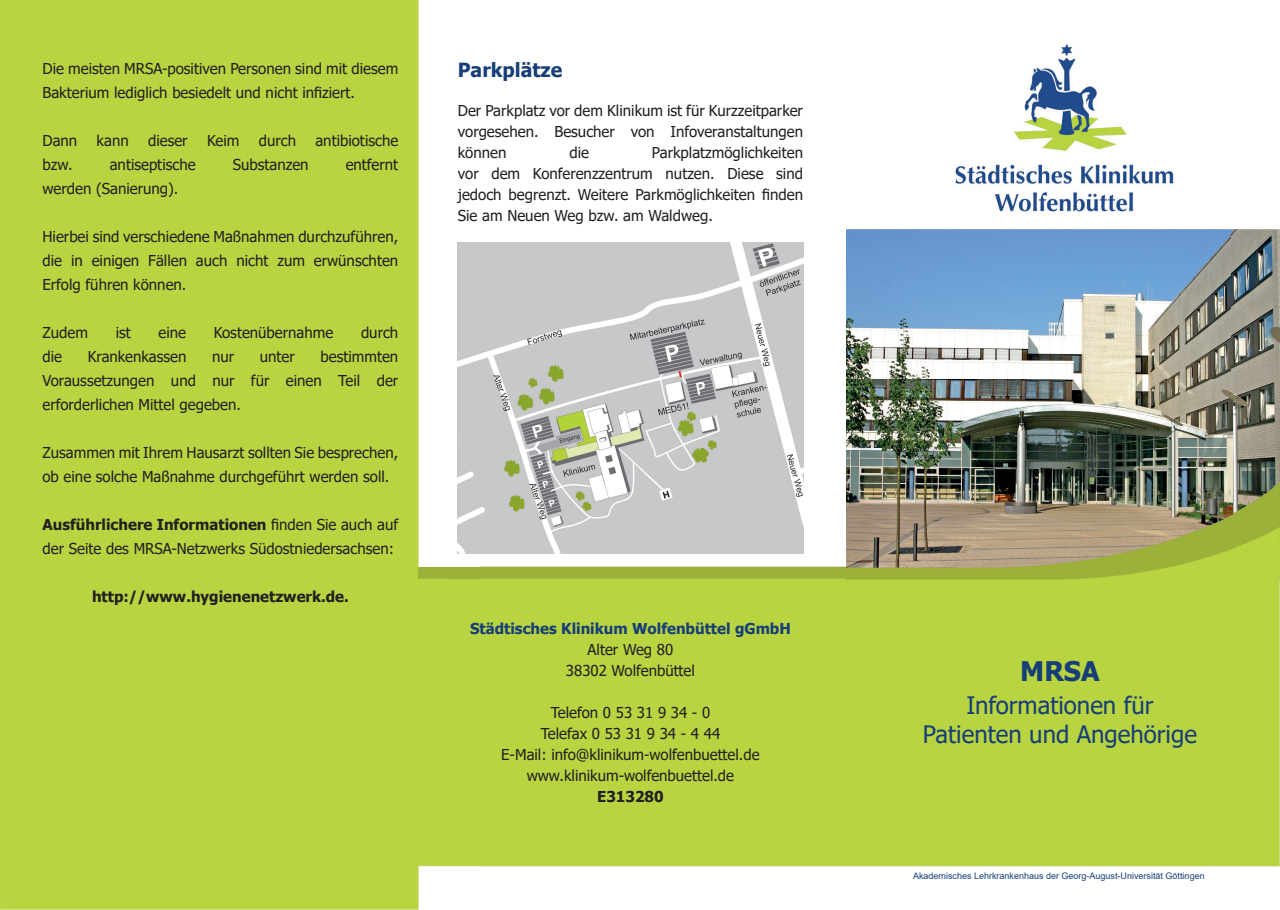
<style>
.page{position:relative;width:1280px;height:910px;background:#fff}
.page>*{position:absolute;margin:0;border:0;box-sizing:border-box;transform-origin:0 0}
.t1{font:700 27px "Tahoma";color:#183e78}
.t2{font:24px/28.8px "Tahoma";color:#183e78;text-align:center}
.t3{font:700 19.5px "Tahoma";color:#183e78}
.t4{font:15px/21px "Tahoma";color:#231f20;text-align:justify}
.t5{font:700 15px "Tahoma";color:#231f20}
.t6{font:700 15px "Tahoma";color:#183e78}
.t7{font:9px "Arial";color:#183e78}
.s1{font-weight:700}
</style>
<div class="page">
<img style="left:0;top:0;width:479px;height:910px">
<img style="left:853px;top:44px;width:427px;height:186px">
<div style="left:479px;top:535px;width:534px;height:332px;background:#b8d441"></div>
<div style="left:1013px;top:580px;width:267px;height:287px;background:#b8d441"></div>
<img style="left:846px;top:230px;width:434px;height:350px">
<img style="left:458px;top:242px;width:345px;height:311px">
<p class="t4" style="left:43px;top:57px;width:357px;line-height:24px">Die meisten MRSA-positiven Personen sind mit diesem<br>Bakterium lediglich besiedelt und nicht infiziert.</p>
<p class="t4" style="left:43px;top:131px;width:36px">Dann</p>
<p class="t4" style="left:97px;top:131px;width:34px">kann</p>
<p class="t4" style="left:148px;top:131px;width:41px">dieser</p>
<p class="t4" style="left:207px;top:131px;width:34px">Keim</p>
<p class="t4" style="left:259px;top:131px;width:39px">durch</p>
<p class="t4" style="left:315px;top:131px;width:84px">antibiotische</p>
<p class="t4" style="left:43px;top:155px;width:32px">bzw.</p>
<p class="t4" style="left:110px;top:155px;width:87px">antiseptische</p>
<p class="t4" style="left:233px;top:155px;width:77px">Substanzen</p>
<p class="t4" style="left:346px;top:155px;width:54px">entfernt</p>
<p class="t4" style="left:43px;top:179px;width:138px">werden (Sanierung).</p>
<p class="t4" style="left:43px;top:225px;width:357px;line-height:24px">Hierbei sind verschiedene Maßnahmen durchzuführen, die in einigen Fällen auch nicht zum erwünschten Erfolg führen können.</p>
<p class="t4" style="left:43px;top:323px;width:47px">Zudem</p>
<p class="t4" style="left:116px;top:323px;width:17px">ist</p>
<p class="t4" style="left:159px;top:323px;width:29px">eine</p>
<p class="t4" style="left:214px;top:323px;width:121px">Kostenübernahme</p>
<p class="t4" style="left:361px;top:323px;width:39px">durch</p>
<p class="t4" style="left:43px;top:347px;width:21px">die</p>
<p class="t4" style="left:88px;top:347px;width:100px">Krankenkassen</p>
<p class="t4" style="left:212px;top:347px;width:24px">nur</p>
<p class="t4" style="left:260px;top:347px;width:37px">unter</p>
<p class="t4" style="left:43px;top:345px;width:357px;line-height:24px;text-indent:278px">bestimmten Voraussetzungen und nur für einen Teil der erforderlichen Mittel gegeben.</p>
<p class="t4" style="left:43px;top:441px;width:357px;line-height:24px">Zusammen mit Ihrem Hausarzt sollten Sie besprechen, ob eine solche Maßnahme durchgeführt werden soll.</p>
<p class="t4" style="left:43px;top:513px;width:357px;line-height:24px"><span class="s1">Ausführlichere Informationen</span> finden Sie auch auf der Seite des MRSA-Netzwerks Südostniedersachsen:</p>
<p class="t5" style="left:92px;top:586px;width:258px">http://www.hygienenetzwerk.de.</p>
<h3 class="t3" style="left:458px;top:57px;width:106px">Parkplätze</h3>
<p class="t4" style="left:458px;top:101px;width:347px">Der Parkplatz vor dem Klinikum ist für Kurzzeitparker vorgesehen. Besucher von Infoveranstaltungen können</p>
<p class="t4" style="left:458px;top:143px;width:347px;text-indent:194px">Parkplatzmöglichkeiten vor dem Konferenzzentrum nutzen. Diese sind jedoch begrenzt. Weitere Parkmöglichkeiten finden Sie am Neuen Weg bzw. am Waldweg.</p>
<p class="t4" style="left:569px;top:143px;width:21px">die</p>
<p class="t6" style="left:470px;top:618px;width:322px">Städtisches Klinikum Wolfenbüttel gGmbH</p>
<p class="t4" style="left:566px;top:640px;width:130px;text-align:center">Alter Weg 80<br>38302 Wolfenbüttel</p>
<p class="t4" style="left:501px;top:703px;width:260px;text-align:center">Telefon 0 53 31 9 34 - 0<br>Telefax 0 53 31 9 34 - 4 44<br>E-Mail: info@klinikum-wolfenbuettel.de www.klinikum-wolfenbuettel.de</p>
<p class="t5" style="left:597px;top:786px;width:68px">E313280</p>
<h1 class="t1" style="left:1020px;top:652px;width:81px">MRSA</h1>
<h2 class="t2" style="left:923px;top:692px;width:276px">Informationen für<br>Patienten und Angehörige</h2>
<p class="t7" style="left:913px;top:870px;width:293px">Akademisches Lehrkrankenhaus der Georg-August-Universität Göttingen</p>
</div>
